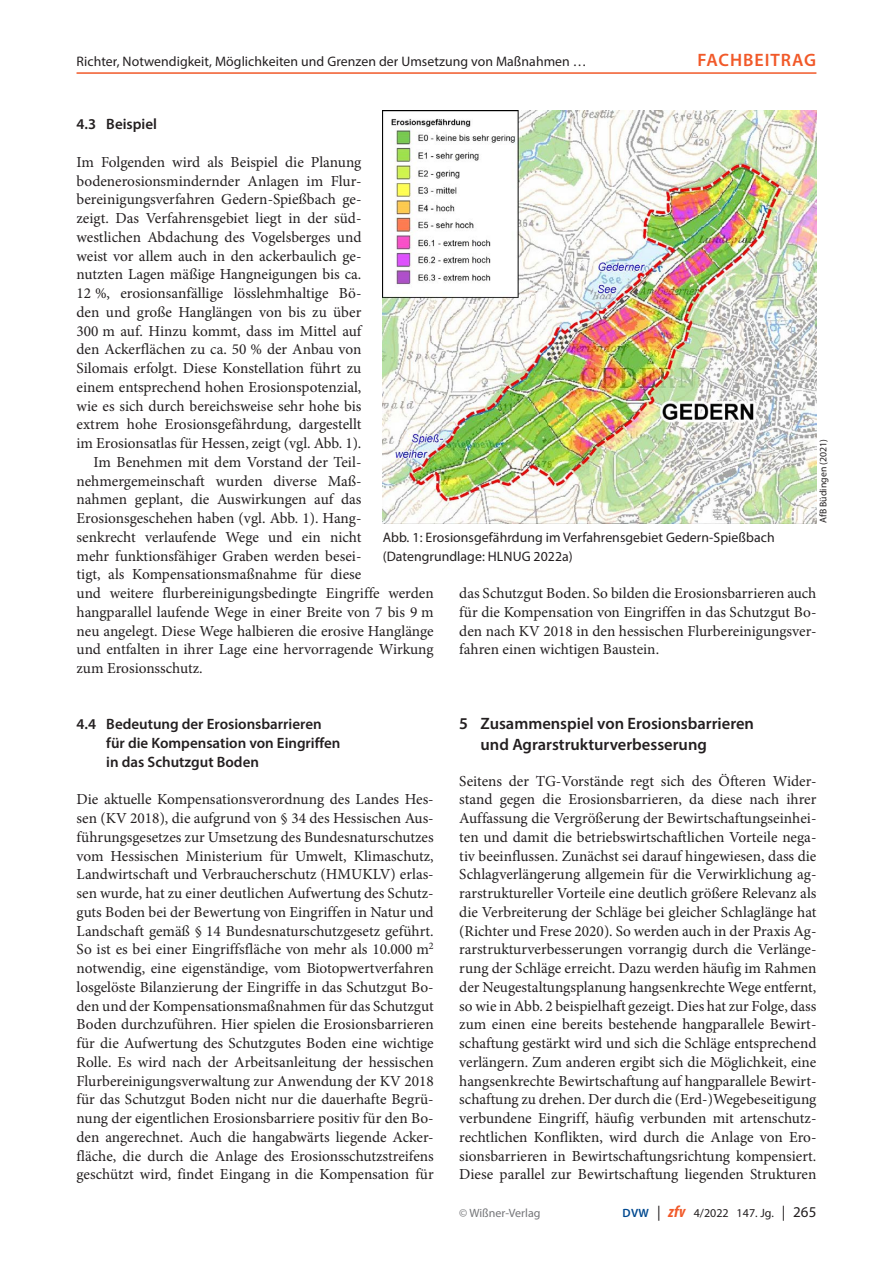
<style>
.page{position:relative;width:893px;height:1263px;background:#fff}
.page>*{position:absolute;margin:0;border:0;box-sizing:border-box;transform-origin:0 0}
.t1{font:600 18px "Myriad Pro";letter-spacing:.055em;color:#f15929}
._11_titel_1_2zg_GL-1{font:600 16.5px/20.2px "Myriad Pro";color:#231f20}
._01_normal_oEZ{font:15.3px/18.8px "Minion Pro";color:#231f20;text-align:justify}
._01_normal{font:15.3px/18.8px "Minion Pro";color:#231f20}
._12_titel_2{font:600 15px/18.8px "Myriad Pro";color:#231f20}
._05_abb{font:13.8px/18.8px "Myriad Pro";letter-spacing:.005em;color:#231f20}
.t2{font:12px "Myriad Pro";letter-spacing:.005em;color:#231f20}
.t3{font:12px "Myriad Pro";color:#757679}
._05_abb_copyright{font:9.75px "Myriad Pro";letter-spacing:.005em;color:#231f20}
.s1{font-weight:600;color:#014990}
.s2{font-size:15px}
.s3{font-weight:700;font-style:italic;font-stretch:condensed;font-size:16.5px;color:#f15929}
</style>
<div class="page">
<img style="left:383px;top:111px;width:433px;height:412px">
<hr style="left:77px;top:72px;width:739px;height:2px;background:#f15929">
<p class="_05_abb" style="left:77px;top:52px;width:512px">Richter, Notwendigkeit, Möglichkeiten und Grenzen der Umsetzung von Maßnahmen …</p>
<p class="t1" style="left:698px;top:48px;width:120px">Fachbeitrag</p>
<p class="_12_titel_2" style="left:77px;top:115px;width:82px">4.3 Beispiel</p>
<p class="_01_normal_oEZ" style="left:77px;top:153px;width:286px">Im Folgenden wird als Beispiel die Planung bodenerosionsmindernder Anlagen im Flur&shy;bereinigungsverfahren Gedern-Spießbach ge&shy;zeigt. Das Verfahrensgebiet liegt in der süd&shy;westlichen Abdachung des Vogelsberges und weist vor allem auch in den ackerbaulich ge&shy;nutzten Lagen mäßige Hangneigungen bis ca.<br>12 %, erosionsanfällige lösslehmhaltige Bö&shy;den und große Hanglängen von bis zu über 300 m auf. Hinzu kommt, dass im Mittel auf den Ackerflächen zu ca. 50 % der Anbau von Silomais erfolgt. Diese Konstellation führt zu einem entsprechend hohen Erosionspotenzial, wie es sich durch bereichsweise sehr hohe bis extrem hohe Erosionsgefährdung, dargestellt im Erosionsatlas für Hessen, zeigt (vgl. Abb. 1).</p>
<p class="_01_normal" style="left:77px;top:453px;width:359px;text-indent:17px">Im Benehmen mit dem Vorstand der Teil&shy;nehmergemeinschaft wurden diverse Maß-<br>nahmen geplant, die Auswirkungen auf das Erosionsgeschehen haben (vgl. Abb. 1). Hang-<br>senkrecht verlaufende Wege und ein nicht<br>mehr funktionsfähiger Graben werden besei-<br>tigt, als Kompensationsmaßnahme für diese<br>und weitere flurbereinigungsbedingte Eingriffe werden hangparallel laufende Wege in einer Breite von 7 bis 9 m neu angelegt. Diese Wege halbieren die erosive Hanglänge und entfalten in ihrer Lage eine hervorragende Wirkung zum Erosionsschutz.</p>
<p class="_05_abb_copyright" style="left:817px;top:523px;width:86px;rotate:-90deg">AfB Büdingen (2021)</p>
<p class="_05_abb" style="left:383px;top:528px;width:393px">Abb. 1: Erosionsgefährdung im Verfahrensgebiet Gedern-Spießbach (Datengrundlage: HLNUG 2022a)</p>
<p class="_01_normal_oEZ" style="left:459px;top:584px;width:359px">das Schutzgut Boden. So bilden die Erosionsbarrieren auch für die Kompensation von Eingriffen in das Schutzgut Bo&shy;den nach KV 2018 in den hessischen Flurbereinigungsver&shy;fahren einen wichtigen Baustein.</p>
<p class="_12_titel_2" style="left:106px;top:715px;width:236px;text-indent:-30px">4.4 Bedeutung der Erosionsbarrieren für die Kompensation von Eingriffen in das Schutzgut Boden</p>
<p class="_01_normal_oEZ" style="left:77px;top:790px;width:359px">Die aktuelle Kompensationsverordnung des Landes Hes&shy;sen (KV 2018), die aufgrund von § 34 des Hessischen Aus&shy;führungsgesetzes zur Umsetzung des Bundesnaturschutzes vom Hessischen Ministerium für Umwelt, Klimaschutz, Landwirtschaft und Verbraucherschutz (HMUKLV) erlas&shy;sen wurde, hat zu einer deutlichen Aufwertung des Schutz&shy;guts Boden bei der Bewertung von Eingriffen in Natur und Landschaft gemäß § 14 Bundesnaturschutzgesetz geführt.<br>So ist es bei einer Eingriffsfläche von mehr als 10.000 m<sup>2 </sup>notwendig, eine eigenständige, vom Biotopwertverfahren losgelöste Bilanzierung der Eingriffe in das Schutzgut Bo&shy;den und der Kompensationsmaßnahmen für das Schutzgut Boden durchzuführen. Hier spielen die Erosionsbarrieren für die Aufwertung des Schutzgutes Boden eine wichtige Rolle. Es wird nach der Arbeitsanleitung der hessischen Flurbereinigungsverwaltung zur Anwendung der KV 2018 für das Schutzgut Boden nicht nur die dauerhafte Begrü&shy;nung der eigentlichen Erosionsbarriere positiv für den Bo&shy;den angerechnet. Auch die hangabwärts liegende Acker&shy;fläche, die durch die Anlage des Erosionsschutzstreifens geschützt wird, findet Eingang in die Kompensation für</p>
<p class="_11_titel_1_2zg_GL-1" style="left:480px;top:713px;width:275px;text-indent:-21px">5 Zusammenspiel von Erosionsbarrieren und Agrarstrukturverbesserung</p>
<p class="_01_normal_oEZ" style="left:459px;top:771px;width:359px">Seitens der TG‑Vorstände regt sich des Öfteren Wider&shy;stand gegen die Erosionsbarrieren, da diese nach ihrer Auffassung die Vergrößerung der Bewirtschaftungseinhei&shy;ten und damit die betriebswirtschaftlichen Vorteile nega&shy;tiv beeinflussen. Zunächst sei darauf hingewiesen, dass die Schlagverlängerung allgemein für die Verwirklichung ag&shy;rarstruktureller Vorteile eine deutlich größere Relevanz als die Verbreiterung der Schläge bei gleicher Schlaglänge hat (Richter und Frese 2020). So werden auch in der Praxis Ag&shy;rarstrukturverbesserungen vorrangig durch die Verlänge&shy;rung der Schläge erreicht. Dazu werden häufig im Rahmen der Neugestaltungsplanung hangsenkrechte Wege entfernt, so wie in Abb. 2 beispielhaft gezeigt. Dies hat zur Folge, dass zum einen eine bereits bestehende hangparallele Bewirt&shy;schaftung gestärkt wird und sich die Schläge entsprechend verlängern. Zum anderen ergibt sich die Möglichkeit, eine hangsenkrechte Bewirtschaftung auf hangparallele Bewirt&shy;schaftung zu drehen. Der durch die (Erd-)Wegebeseitigung verbundene Eingriff, häufig verbunden mit artenschutz&shy;rechtlichen Konflikten, wird durch die Anlage von Ero&shy;sionsbarrieren in Bewirtschaftungsrichtung kompensiert.<br>Diese parallel zur Bewirtschaftung liegenden Strukturen</p>
<p class="t3" style="left:459px;top:1205px;width:83px">© Wißner-Verlag</p>
<p class="t2" style="left:623px;top:1205px;width:195px"><span class="s1">DVW</span> <span class="s2">|</span> <span class="s3">zfv</span> 4/2022 147. Jg. <span class="s2">| 265</span></p>
</div>
